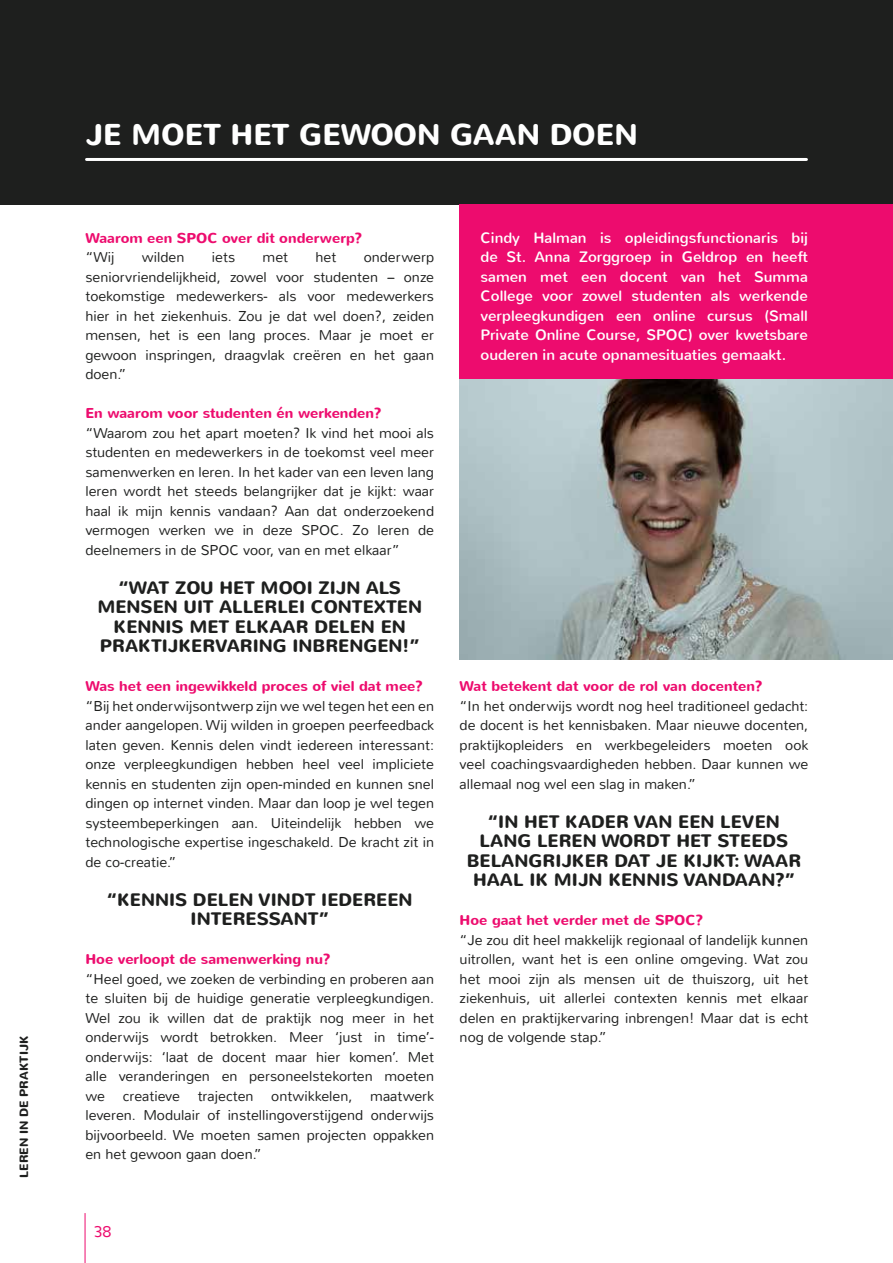
<style>
.page{position:relative;width:893px;height:1263px;background:#fff}
.page>*{position:absolute;margin:0;border:0;box-sizing:border-box;transform-origin:0 0}
.t1{font:700 30px "Nunito";color:#fff}
.t2{font:700 18px/19.5px "Nunito";color:#1e1f1e;text-align:center}
.t3{font:300 15.75px "Nunito";color:#ed0c6e}
.t4{font:15px/19.5px "Nunito";color:#fff;text-align:justify}
.t5{font:300 14.25px/19.5px "Nunito";color:#1e1f1e;text-align:justify}
.t6{font:700 14.25px "Nunito";color:#ed0c6e}
.t7{font:700 12px "Nunito";color:#1e1f1e}
</style>
<div class="page">
<hr style="left:85px;top:1213px;width:1px;height:50px;background:#ed0c6e">
<div style="left:0;top:0;width:893px;height:204px;background:#1e1f1e"></div>
<hr style="left:87px;top:158px;width:719px;height:3px;background:#fff">
<div style="left:459px;top:204px;width:434px;height:175px;background:#ed0c6e"></div>
<img style="left:460px;top:379px;width:433px;height:280px">
<p class="t7" style="left:16px;top:1178px;width:144px;rotate:-90deg">LEREN IN DE PRAKTIJK</p>
<h1 class="t1" style="left:85px;top:115px;width:554px">JE MOET HET GEWOON GAAN DOEN</h1>
<p class="t6" style="left:85px;top:228px;width:278px">Waarom een SPOC over dit onderwerp?</p>
<p class="t5" style="left:85px;top:248px;width:31px">“Wij</p>
<p class="t5" style="left:142px;top:248px;width:44px">wilden</p>
<p class="t5" style="left:212px;top:248px;width:25px">iets</p>
<p class="t5" style="left:263px;top:248px;width:27px">met</p>
<p class="t5" style="left:315px;top:248px;width:22px">het</p>
<p class="t5" style="left:85px;top:248px;width:350px;text-indent:278px">onderwerp seniorvriendelijkheid, zowel voor studenten – onze toekomstige medewerkers- als voor medewerkers hier in het ziekenhuis. Zou je dat wel doen?, zeiden mensen, het is een lang proces. Maar je moet er gewoon inspringen, draagvlak creëren en het gaan doen.”</p>
<p class="t6" style="left:85px;top:404px;width:298px">En waarom voor studenten én werkenden?</p>
<p class="t5" style="left:85px;top:423px;width:350px">“Waarom zou het apart moeten? Ik vind het mooi als studenten en medewerkers in de toekomst veel meer samenwerken en leren. In het kader van een leven lang leren wordt het steeds belangrijker dat je kijkt: waar haal ik mijn kennis vandaan? Aan dat onderzoekend vermogen werken we in deze SPOC. Zo leren de deelnemers in de SPOC voor, van en met elkaar”</p>
<p class="t2" style="left:97px;top:578px;width:326px">“WAT ZOU HET MOOI ZIJN ALS<br>MENSEN UIT ALLERLEI CONTEXTEN<br>KENNIS MET ELKAAR DELEN EN<br>PRAKTIJKERVARING INBRENGEN!”</p>
<p class="t6" style="left:85px;top:677px;width:339px">Was het een ingewikkeld proces of viel dat mee?</p>
<p class="t5" style="left:85px;top:696px;width:350px">“Bij het onderwijsontwerp zijn we wel tegen het een en ander aangelopen. Wij wilden in groepen peerfeedback laten geven. Kennis delen vindt iedereen interessant: onze verpleegkundigen hebben heel veel impliciete kennis en studenten zijn open-minded en kunnen snel dingen op internet vinden. Maar dan loop je wel tegen systeembeperkingen aan. Uiteindelijk hebben we technologische expertise ingeschakeld. De kracht zit in de co-creatie.”</p>
<p class="t2" style="left:107px;top:890px;width:307px">“KENNIS DELEN VINDT IEDEREEN<br>INTERESSANT”</p>
<p class="t6" style="left:85px;top:950px;width:247px">Hoe verloopt de samenwerking nu?</p>
<p class="t5" style="left:85px;top:969px;width:350px">“Heel goed, we zoeken de verbinding en proberen aan te sluiten bij de huidige generatie verpleegkundigen.<br>Wel zou ik willen dat de praktijk nog meer in het onderwijs wordt betrokken. Meer ‘just in time’- onderwijs: ‘laat de docent maar hier komen’. Met alle veranderingen en personeelstekorten moeten we creatieve trajecten ontwikkelen, maatwerk leveren. Modulair of instellingoverstijgend onderwijs bijvoorbeeld. We moeten samen projecten oppakken en het gewoon gaan doen.”</p>
<p class="t3" style="left:94px;top:1222px;width:19px">38</p>
<p class="t4" style="left:480px;top:228px;width:329px">Cindy Halman is opleidingsfunctionaris bij de St. Anna Zorggroep in Geldrop en heeft samen met een docent van het Summa College voor zowel studenten als werkende verpleegkundigen een online cursus (Small Private Online Course, SPOC) over kwetsbare ouderen in acute opnamesituaties gemaakt.</p>
<p class="t6" style="left:460px;top:677px;width:304px">Wat betekent dat voor de rol van docenten?</p>
<p class="t5" style="left:460px;top:696px;width:350px">“In het onderwijs wordt nog heel traditioneel gedacht: de docent is het kennisbaken. Maar nieuwe docenten, praktijkopleiders en werkbegeleiders moeten ook veel coachingsvaardigheden hebben. Daar kunnen we allemaal nog wel een slag in maken.”</p>
<p class="t2" style="left:467px;top:812px;width:336px">“IN HET KADER VAN EEN LEVEN<br>LANG LEREN WORDT HET STEEDS<br>BELANGRIJKER DAT JE KIJKT: WAAR<br>HAAL IK MIJN KENNIS VANDAAN?”</p>
<p class="t6" style="left:460px;top:911px;width:245px">Hoe gaat het verder met de SPOC?</p>
<p class="t5" style="left:460px;top:930px;width:350px">“Je zou dit heel makkelijk regionaal of landelijk kunnen uitrollen, want het is een online omgeving. Wat zou het mooi zijn als mensen uit de thuiszorg, uit het ziekenhuis, uit allerlei contexten kennis met elkaar delen en praktijkervaring inbrengen! Maar dat is echt nog de volgende stap.”</p>
</div>
